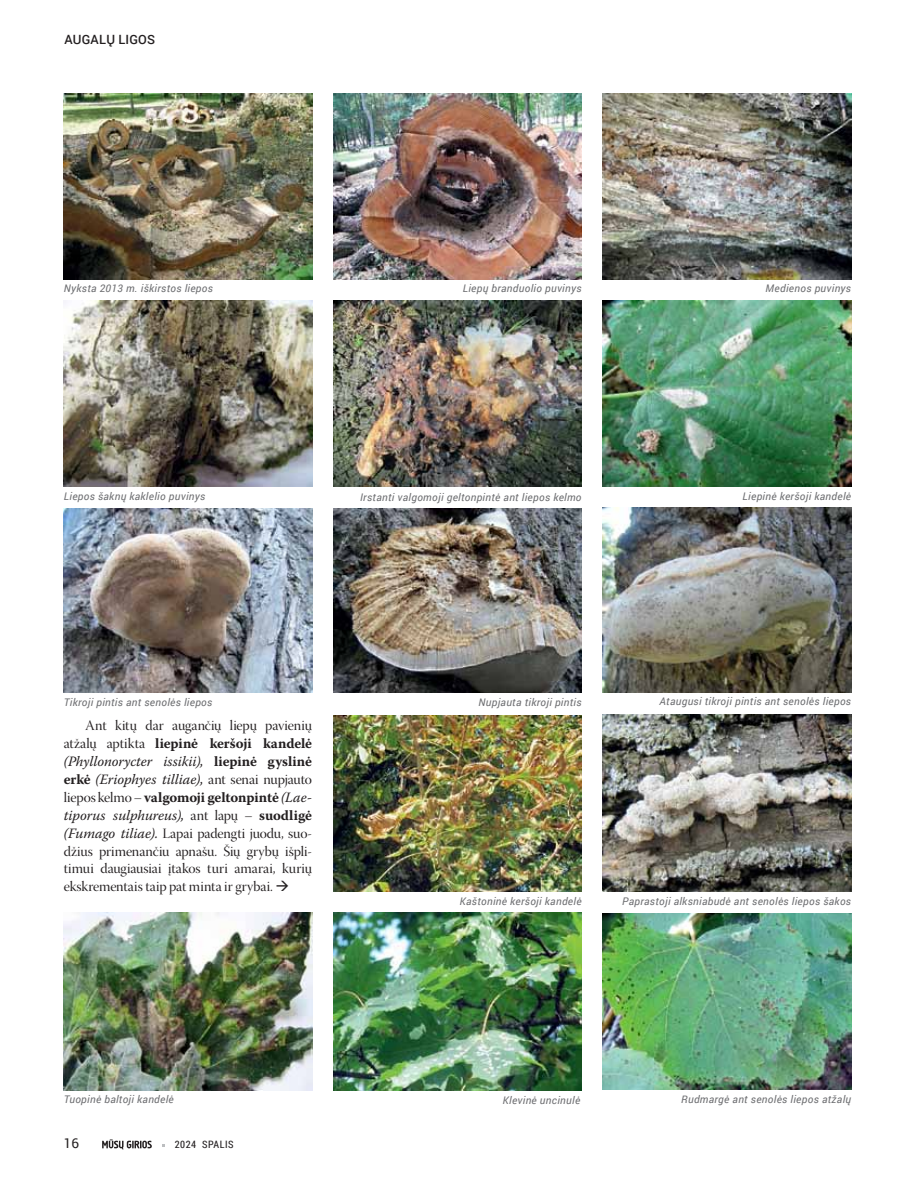
<style>
.page{position:relative;width:915px;height:1191px;background:#fff}
.page>*{position:absolute;margin:0;border:0;box-sizing:border-box;transform-origin:0 0}
.t1{font:700 14.25px/17.9px "Warnock Pro";letter-spacing:-.01em;color:#231f20;text-align:justify}
.t2{font:14.25px/17.9px "Warnock Pro Disp";color:#231f20;text-align:justify}
.t3{font:13.5px "Roboto";color:#231f20}
.t4{font:500 12.75px "Roboto";letter-spacing:.03em;color:#231f20}
.t5{font:italic 10.5px "Roboto";letter-spacing:.03em;color:#6d6e71}
.t6{font:10.2px "Roboto Condensed";letter-spacing:.05em;color:#231f20}
.s1{font-family:"Warnock Pro Disp";font-weight:400}
.s2{font-weight:400;font-style:italic}
.s3{font-family:"Warnock Pro";font-style:italic}
</style>
<div class="page">
<svg style="left:102px;top:1139px;width:50px;height:10px"></svg>
<img style="left:64px;top:94px;width:248px;height:185px">
<img style="left:333px;top:94px;width:248px;height:185px">
<img style="left:64px;top:508px;width:248px;height:184px">
<img style="left:333px;top:508px;width:248px;height:184px">
<img style="left:602px;top:507px;width:248px;height:185px">
<img style="left:602px;top:714px;width:248px;height:177px">
<img style="left:602px;top:913px;width:248px;height:176px">
<img style="left:333px;top:715px;width:248px;height:176px">
<img style="left:333px;top:912px;width:248px;height:178px">
<img style="left:64px;top:912px;width:248px;height:178px">
<img style="left:602px;top:94px;width:248px;height:185px">
<img style="left:64px;top:300px;width:248px;height:186px">
<img style="left:333px;top:300px;width:248px;height:186px">
<img style="left:602px;top:300px;width:248px;height:186px">
<p class="t4" style="left:63px;top:30px;width:94px">SAUGALŲ LIGOS</p>
<p class="t4" style="left:71px;top:29px;width:152px">AUGOMOS TERITORIJOS</p>
<p class="t5" style="left:64px;top:281px;width:151px">Nyksta 2013 m. iškirstos liepos</p>
<p class="t5" style="left:462px;top:281px;width:120px">Liepų branduolio puvinys</p>
<p class="t5" style="left:765px;top:280px;width:87px">Medienos puvinys</p>
<p class="t5" style="left:64px;top:488px;width:143px">Liepos šaknų kaklelio puvinys</p>
<p class="t5" style="left:360px;top:489px;width:223px">Irstanti valgomoji geltonpintė ant liepos kelmo</p>
<p class="t5" style="left:742px;top:489px;width:110px">Liepinė keršoji kandelė</p>
<p class="t5" style="left:64px;top:695px;width:150px">Tikroji pintis ant senolės liepos</p>
<p class="t5" style="left:478px;top:694px;width:105px">Nupjauta tikroji pintis</p>
<p class="t5" style="left:659px;top:694px;width:193px">Ataugusi tikroji pintis ant senolės liepos</p>
<h1 class="t2" style="left:85px;top:718px;width:228px">Ant kitų dar augančių liepų pavienių</h1>
<h1 class="t1" style="left:64px;top:734px;width:250px"><span class="s1">atžalų aptikta</span> liepinė keršoji kandelė <span class="s2">(Phyllonorycter issikii),</span> liepinė gyslinė erkė <span class="s2">(Eriophyes tilliae),</span> <span class="s1">ant senai nupjauto liepos kelmo –</span> valgomoji geltonpintė <span class="s2">(Lae&shy;tiporus sulphureus),</span> <span class="s1">ant lapų –</span> suodligė</h1>
<h1 class="t2" style="left:64px;top:825px;width:250px"><span class="s3">(Fumago tiliae).</span> Lapai padengti juodu, suo&shy;džius primenančiu apnašu. Šių grybų išpli&shy;timui daugiausiai įtakos turi amarai, kurių ekskrementais taip pat minta ir grybai. →</h1>
<p class="t5" style="left:460px;top:894px;width:123px">Kaštoninė keršoji kandelė</p>
<p class="t5" style="left:622px;top:894px;width:230px">Paprastoji alksniabudė ant senolės liepos šakos</p>
<p class="t5" style="left:64px;top:1092px;width:111px">Tuopinė baltoji kandelė</p>
<p class="t5" style="left:502px;top:1092px;width:79px">Klevinė uncinulė</p>
<p class="t3" style="left:64px;top:1133px;width:17px">16</p>
<p class="t6" style="left:175px;top:1137px;width:60px">2024 SPALIS</p>
<p class="t5" style="left:681px;top:1092px;width:171px">Rudmargė ant senolės liepos atžalų</p>
</div>
